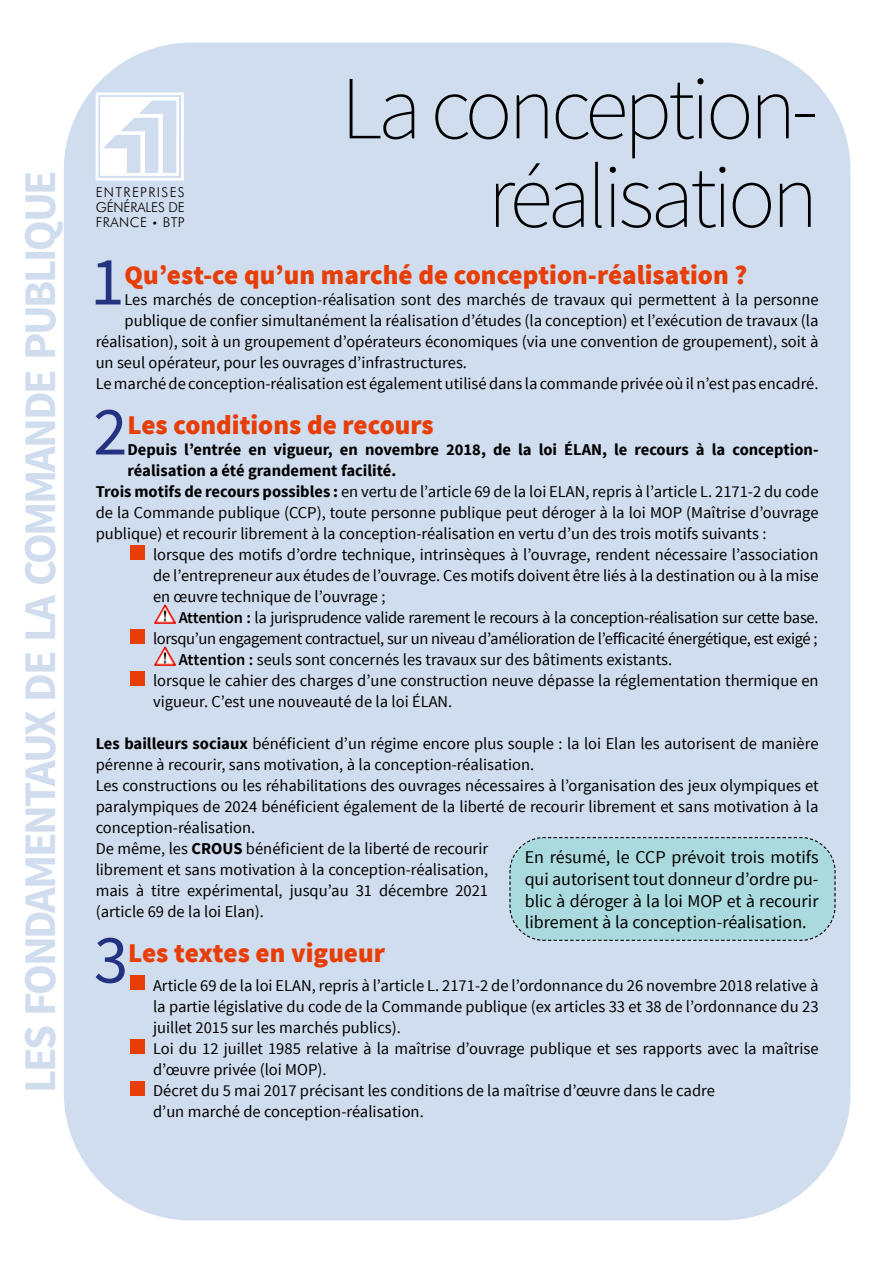
<style>
.page{position:relative;width:893px;height:1263px;background:#fff}
.page>*{position:absolute;margin:0;border:0;box-sizing:border-box;transform-origin:0 0}
.t1{font:200 90px/88.5px "Source Sans Pro";letter-spacing:-.05em;color:#000;text-align:right}
.t2{font:69px "Source Sans Pro";color:#243282}
.t3{font:700 45px "Source Sans Pro";letter-spacing:-.05em;color:#cfddee}
.t4{font:900 27px "Source Sans Pro";color:#e73e07}
.t5{font:18px/21.6px "Source Sans Pro";color:#000;text-align:justify}
.t6{font:16.5px/21px "Source Sans Pro";color:#000}
.t7{font:16.5px "Source Sans Pro";letter-spacing:-.02em;color:#000}
.t8{font:700 16.5px "Source Sans Pro";color:#000}
.t9{font:300 13.65px/14.7px "Futura BT";letter-spacing:.035em;color:#000;text-align:justify}
.s1{font-size:10.5px}
.s2{font-weight:700}
.s3{font-weight:600}
</style>
<div class="page">
<div style="left:64px;top:43px;width:786px;height:1177px;background:#cfddee;border-radius:128px"></div>
<svg style="left:96px;top:92px;width:88px;height:89px"></svg>
<svg style="left:158px;top:604px;width:7px;height:12px"></svg>
<svg style="left:158px;top:646px;width:7px;height:12px"></svg>
<div style="left:130px;top:545px;width:15px;height:15px;background:#e73e07"></div>
<div style="left:130px;top:671px;width:15px;height:15px;background:#e73e07"></div>
<div style="left:130px;top:629px;width:15px;height:15px;background:#e73e07"></div>
<div style="left:130px;top:975px;width:15px;height:15px;background:#e73e07"></div>
<div style="left:130px;top:1039px;width:15px;height:15px;background:#e73e07"></div>
<div style="left:130px;top:1080px;width:15px;height:15px;background:#e73e07"></div>
<svg style="left:509px;top:837px;width:327px;height:104px;background:#a9d6da"></svg>
<h3 class="t3" style="left:11px;top:1093px;width:924px;rotate:-90deg">LES FONDAMENTAUX DE LA COMMANDE PUBLIQUE</h3>
<h1 class="t1" style="left:341px;top:64px;width:479px">La conception&shy;réalisation</h1>
<p class="t9" style="left:96px;top:185px;width:91px">ENTREPRISES GÉNÉRALES DE FRANCE <span class="s1">•</span> BTP</p>
<h2 class="t2" style="left:90px;top:239px;width:36px">1</h2>
<h3 class="t4" style="left:125px;top:257px;width:624px">Qu’est-ce qu’un marché de conception-réalisation ?</h3>
<p class="t6" style="left:125px;top:289px;width:695px">Les marchés de conception-réalisation sont des marchés de travaux qui permettent à la personne</p>
<p class="t6" style="left:125px;top:310px;width:695px">publique de confier simultanément la réalisation d’études (la conception) et l’exécution de travaux (la</p>
<p class="t6" style="left:96px;top:331px;width:724px">réalisation), soit à un groupement d’opérateurs économiques (via une convention de groupement), soit à</p>
<p class="t6" style="left:96px;top:352px;width:373px">un seul opérateur, pour les ouvrages d’infrastructures.</p>
<p class="t6" style="left:96px;top:373px;width:724px">Le marché de conception-réalisation est également utilisé dans la commande privée où il n’est pas encadré.</p>
<h2 class="t2" style="left:93px;top:389px;width:36px">2</h2>
<h3 class="t4" style="left:128px;top:407px;width:308px">Les conditions de recours</h3>
<p class="t8" style="left:128px;top:439px;width:692px">Depuis l’entrée en vigueur, en novembre 2018, de la loi ÉLAN, le recours à la conception-</p>
<p class="t8" style="left:128px;top:460px;width:270px">réalisation a été grandement facilité.</p>
<p class="t6" style="left:96px;top:481px;width:724px"><span class="s2">Trois motifs de recours possibles :</span> en vertu de l’article 69 de la loi ELAN, repris à l’article L. 2171-2 du code</p>
<p class="t6" style="left:96px;top:502px;width:724px">de la Commande publique (CCP), toute personne publique peut déroger à la loi MOP (Maîtrise d’ouvrage</p>
<p class="t6" style="left:96px;top:523px;width:672px">publique) et recourir librement à la conception-réalisation en vertu d’un des trois motifs suivants :</p>
<p class="t6" style="left:153px;top:544px;width:667px">lorsque des motifs d’ordre technique, intrinsèques à l’ouvrage, rendent nécessaire l’association</p>
<p class="t6" style="left:153px;top:565px;width:667px">de l’entrepreneur aux études de l’ouvrage. Ces motifs doivent être liés à la destination ou à la mise</p>
<p class="t6" style="left:153px;top:586px;width:234px">en œuvre technique de l’ouvrage ;</p>
<p class="t7" style="left:179px;top:607px;width:641px"><span class="s3">Attention :</span> la jurisprudence valide rarement le recours à la conception-réalisation sur cette base.</p>
<p class="t7" style="left:153px;top:628px;width:666px">lorsqu’un engagement contractuel, sur un niveau d’amélioration de l’efficacité énergétique, est exigé ;</p>
<p class="t6" style="left:179px;top:649px;width:495px"><span class="s3">Attention :</span> seuls sont concernés les travaux sur des bâtiments existants.</p>
<p class="t6" style="left:153px;top:670px;width:667px">lorsque le cahier des charges d’une construction neuve dépasse la réglementation thermique en</p>
<p class="t6" style="left:153px;top:691px;width:301px">vigueur. C’est une nouveauté de la loi ÉLAN.</p>
<p class="t6" style="left:96px;top:733px;width:724px"><span class="s2">Les bailleurs sociaux</span> bénéficient d’un régime encore plus souple : la loi Elan les autorisent de manière pérenne à recourir, sans motivation, à la conception-réalisation.<br>Les constructions ou les réhabilitations des ouvrages nécessaires à l’organisation des jeux olympiques et paralympiques de 2024 bénéficient également de la liberté de recourir librement et sans motivation à la conception-réalisation.<br>De même, les <span class="s2">CROUS</span> bénéficient de la liberté de recourir<br>librement et sans motivation à la conception-réalisation,<br>mais à titre expérimental, jusqu’au 31 décembre 2021<br>(article 69 de la loi Elan).</p>
<h2 class="t2" style="left:94px;top:917px;width:36px">3</h2>
<h3 class="t4" style="left:128px;top:935px;width:258px">Les textes en vigueur</h3>
<p class="t5" style="left:525px;top:847px;width:295px">En résumé, le CCP prévoit trois motifs qui autorisent tout donneur d’ordre pu&shy;blic à déroger à la loi MOP et à recourir librement à la conception-réalisation.</p>
<p class="t6" style="left:153px;top:975px;width:667px">Article 69 de la loi ELAN, repris à l’article L. 2171-2 de l’ordonnance du 26 novembre 2018 relative à la partie législative du code de la Commande publique (ex articles 33 et 38 de l’ordonnance du 23 juillet 2015 sur les marchés publics).<br>Loi du 12 juillet 1985 relative à la maîtrise d’ouvrage publique et ses rapports avec la maîtrise d’œuvre privée (loi MOP).<br>Décret du 5 mai 2017 précisant les conditions de la maîtrise d’œuvre dans le cadre<br>d’un marché de conception-réalisation.</p>
</div>
